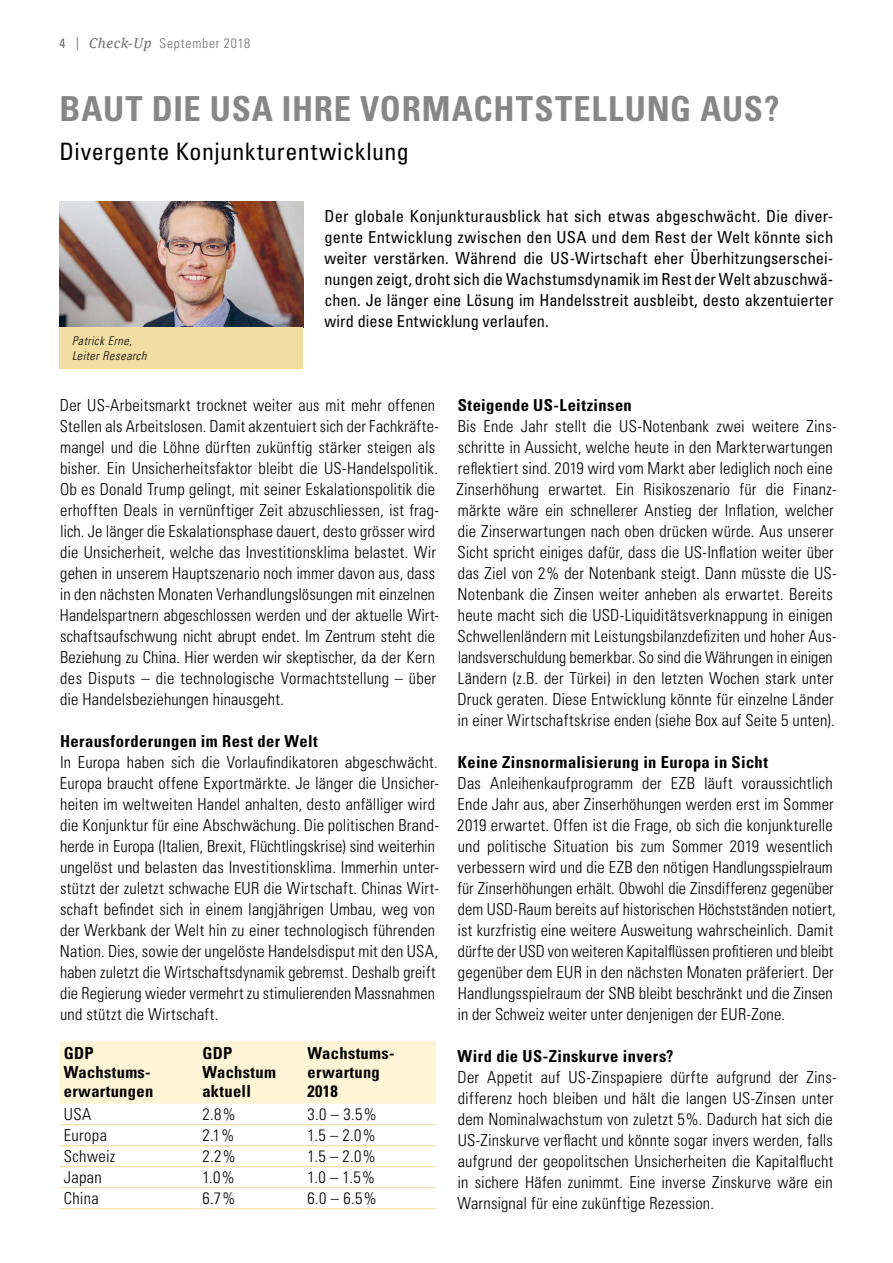
<style>
.page{position:relative;width:893px;height:1263px;background:#fff}
.page>*{position:absolute;margin:0;border:0;box-sizing:border-box;transform-origin:0 0}
.t1{font:700 condensed 34.5px "Univers LT Std";letter-spacing:.02em;color:#868786}
.t2{font:condensed 24px "Univers LT Std";letter-spacing:.015em;color:#000}
.t3{font:300 condensed 16.5px/21px "Univers LT Std";letter-spacing:.01em;color:#000}
.t4{font:condensed 16.5px/21px "Univers LT Std";letter-spacing:.005em;color:#000;text-align:justify}
.t5{font:700 condensed 16.5px/18.8px "Univers LT Std";letter-spacing:.02em;color:#000}
.t6{font:300 condensed 13.5px "Univers LT Std";letter-spacing:.06em;color:#6e6e6e}
.t7{font:italic 300 condensed 12px/14.4px "Univers LT Std";letter-spacing:.045em;color:#000}
.s1{font-weight:400}
.s2{font-family:"Centennial LT Std";font-weight:400;font-stretch:normal;font-size:13.05px}
.s3{font-family:"Noto Serif";font-weight:400;font-style:italic;font-stretch:normal}
</style>
<div class="page">
<div style="left:60px;top:1041px;width:376px;height:63px;background:#fff6d8"></div>
<hr style="left:60px;top:1124px;width:138px;height:1px;background:#f0db97">
<hr style="left:198px;top:1124px;width:105px;height:1px;background:#f0db97">
<hr style="left:303px;top:1124px;width:133px;height:1px;background:#f0db97">
<hr style="left:60px;top:1145px;width:138px;height:1px;background:#f0db97">
<hr style="left:198px;top:1145px;width:105px;height:1px;background:#f0db97">
<hr style="left:303px;top:1145px;width:133px;height:1px;background:#f0db97">
<hr style="left:60px;top:1166px;width:138px;height:1px;background:#f0db97">
<hr style="left:198px;top:1166px;width:105px;height:1px;background:#f0db97">
<hr style="left:303px;top:1166px;width:133px;height:1px;background:#f0db97">
<hr style="left:60px;top:1187px;width:138px;height:1px;background:#f0db97">
<hr style="left:198px;top:1187px;width:105px;height:1px;background:#f0db97">
<hr style="left:303px;top:1187px;width:133px;height:1px;background:#f0db97">
<hr style="left:60px;top:1208px;width:138px;height:1px;background:#f0db97">
<hr style="left:198px;top:1208px;width:105px;height:1px;background:#f0db97">
<hr style="left:303px;top:1208px;width:133px;height:1px;background:#f0db97">
<img style="left:60px;top:201px;width:243px;height:126px">
<div style="left:59px;top:327px;width:244px;height:42px;background:#f2dea3"></div>
<p class="t6" style="left:60px;top:36px;width:192px"><span class="s1">4</span> <span class="s2">|</span> <span class="s3">Check-Up</span> September 2018</p>
<h1 class="t1" style="left:60px;top:88px;width:721px">BAUT DIE USA IHRE VORMACHTSTELLUNG AUS?</h1>
<h2 class="t2" style="left:60px;top:136px;width:351px">Divergente Konjunkturentwicklung</h2>
<p class="t7" style="left:72px;top:334px;width:76px">Patrick Erne,<br>Leiter Research</p>
<p class="t4" style="left:324px;top:205px;width:510px">Der globale Konjunkturausblick hat sich etwas abgeschwächt. Die diver&shy;gente Entwicklung zwischen den USA und dem Rest der Welt könnte sich weiter verstärken. Während die US-Wirtschaft eher Überhitzungserschei&shy;nungen zeigt, droht sich die Wachstumsdynamik im Rest der Welt abzuschwä&shy;chen. Je länger eine Lösung im Handelsstreit ausbleibt, desto akzentuierter wird diese Entwicklung verlaufen.</p>
<p class="t3" style="left:60px;top:395px;width:381px">Der US-Arbeitsmarkt trocknet weiter aus mit mehr offenen Stellen als Arbeitslosen. Damit akzentuiert sich der Fachkräfte&shy;mangel und die Löhne dürften zukünftig stärker steigen als bisher. Ein Unsicherheitsfaktor bleibt die US-Handelspolitik.<br>Ob es Donald Trump gelingt, mit seiner Eskalationspolitik die erhofften Deals in vernünftiger Zeit abzuschliessen, ist frag&shy;lich. Je länger die Eskalationsphase dauert, desto grösser wird die Unsicherheit, welche das Investitionsklima belastet. Wir gehen in unserem Hauptszenario noch immer davon aus, dass in den nächsten Monaten Verhandlungslösungen mit einzelnen Handelspartnern abgeschlossen werden und der aktuelle Wirt&shy;schaftsaufschwung nicht abrupt endet. Im Zentrum steht die Beziehung zu China. Hier werden wir skeptischer, da der Kern des Disputs – die technologische Vormachtstellung – über die Handelsbeziehungen hinausgeht.</p>
<p class="t5" style="left:60px;top:732px;width:259px">Herausforderungen im Rest der Welt</p>
<p class="t3" style="left:60px;top:752px;width:381px">In Europa haben sich die Vorlaufindikatoren abgeschwächt.<br>Europa braucht offene Exportmärkte. Je länger die Unsicher&shy;heiten im weltweiten Handel anhalten, desto anfälliger wird die Konjunktur für eine Abschwächung. Die politischen Brand&shy;herde in Europa (Italien, Brexit, Flüchtlingskrise) sind weiterhin ungelöst und belasten das Investitionsklima. Immerhin unter&shy;stützt der zuletzt schwache EUR die Wirtschaft. Chinas Wirt&shy;schaft befindet sich in einem langjährigen Umbau, weg von der Werkbank der Welt hin zu einer technologisch führenden Nation. Dies, sowie der ungelöste Handelsdisput mit den USA, haben zuletzt die Wirtschaftsdynamik gebremst. Deshalb greift die Regierung wieder vermehrt zu stimulierenden Massnahmen und stützt die Wirtschaft.</p>
<p class="t5" style="left:64px;top:1044px;width:91px">GDP<br>Wachstums&shy;erwartungen</p>
<p class="t5" style="left:202px;top:1044px;width:75px">GDP<br>Wachstum aktuell</p>
<p class="t5" style="left:308px;top:1044px;width:87px">Wachstums&shy;erwartung<br>2018</p>
<p class="t3" style="left:64px;top:1104px;width:29px">USA</p>
<p class="t3" style="left:202px;top:1104px;width:35px">2.8%</p>
<p class="t3" style="left:308px;top:1104px;width:70px">3.0 – 3.5%</p>
<p class="t3" style="left:64px;top:1125px;width:45px">Europa</p>
<p class="t3" style="left:202px;top:1125px;width:34px">2.1%</p>
<p class="t3" style="left:308px;top:1125px;width:70px">1.5 – 2.0%</p>
<p class="t3" style="left:64px;top:1146px;width:53px">Schweiz</p>
<p class="t3" style="left:202px;top:1146px;width:35px">2.2%</p>
<p class="t3" style="left:308px;top:1146px;width:70px">1.5 – 2.0%</p>
<p class="t3" style="left:64px;top:1167px;width:40px">Japan</p>
<p class="t3" style="left:202px;top:1167px;width:34px">1.0%</p>
<p class="t3" style="left:308px;top:1167px;width:69px">1.0 – 1.5%</p>
<p class="t3" style="left:64px;top:1188px;width:37px">China</p>
<p class="t3" style="left:202px;top:1188px;width:34px">6.7%</p>
<p class="t3" style="left:308px;top:1188px;width:70px">6.0 – 6.5%</p>
<p class="t5" style="left:458px;top:396px;width:176px">Steigende US-Leitzinsen</p>
<p class="t3" style="left:456px;top:416px;width:382px">Bis Ende Jahr stellt die US-Notenbank zwei weitere Zins&shy;schritte in Aussicht, welche heute in den Markterwartungen reflektiert sind. 2019 wird vom Markt aber lediglich noch eine Zinserhöhung erwartet. Ein Risikoszenario für die Finanz&shy;märkte wäre ein schnellerer Anstieg der Inflation, welcher die Zinserwartungen nach oben drücken würde. Aus unserer Sicht spricht einiges dafür, dass die US-Inflation weiter über das Ziel von 2% der Notenbank steigt. Dann müsste die US-Notenbank die Zinsen weiter anheben als erwartet. Bereits heute macht sich die USD-Liquiditätsverknappung in einigen Schwellenländern mit Leistungsbilanzdefiziten und hoher Aus&shy;landsverschuldung bemerkbar. So sind die Währungen in einigen Ländern (z.B. der Türkei) in den letzten Wochen stark unter Druck geraten. Diese Entwicklung könnte für einzelne Länder in einer Wirtschaftskrise enden (siehe Box auf Seite 5 unten).</p>
<p class="t5" style="left:458px;top:753px;width:312px">Keine Zinsnormalisierung in Europa in Sicht</p>
<p class="t3" style="left:457px;top:773px;width:380px">Das Anleihenkaufprogramm der EZB läuft voraussichtlich Ende Jahr aus, aber Zinserhöhungen werden erst im Sommer 2019 erwartet. Offen ist die Frage, ob sich die konjunkturelle und politische Situation bis zum Sommer 2019 wesentlich verbessern wird und die EZB den nötigen Handlungsspielraum für Zinserhöhungen erhält. Obwohl die Zinsdifferenz gegenüber dem USD-Raum bereits auf historischen Höchstständen notiert, ist kurzfristig eine weitere Ausweitung wahrscheinlich. Damit dürfte der USD von weiteren Kapitalflüssen profitieren und bleibt gegenüber dem EUR in den nächsten Monaten präferiert. Der Handlungsspielraum der SNB bleibt beschränkt und die Zinsen in der Schweiz weiter unter denjenigen der EUR-Zone.</p>
<p class="t5" style="left:458px;top:1047px;width:218px">Wird die US-Zinskurve invers?</p>
<p class="t3" style="left:457px;top:1067px;width:381px">Der Appetit auf US-Zinspapiere dürfte aufgrund der Zins&shy;differenz hoch bleiben und hält die langen US-Zinsen unter dem Nominalwachstum von zuletzt 5%. Dadurch hat sich die US-Zinskurve verflacht und könnte sogar invers werden, falls aufgrund der geopolitschen Unsicherheiten die Kapitalflucht in sichere Häfen zunimmt. Eine inverse Zinskurve wäre ein Warnsignal für eine zukünftige Rezession.</p>
</div>
